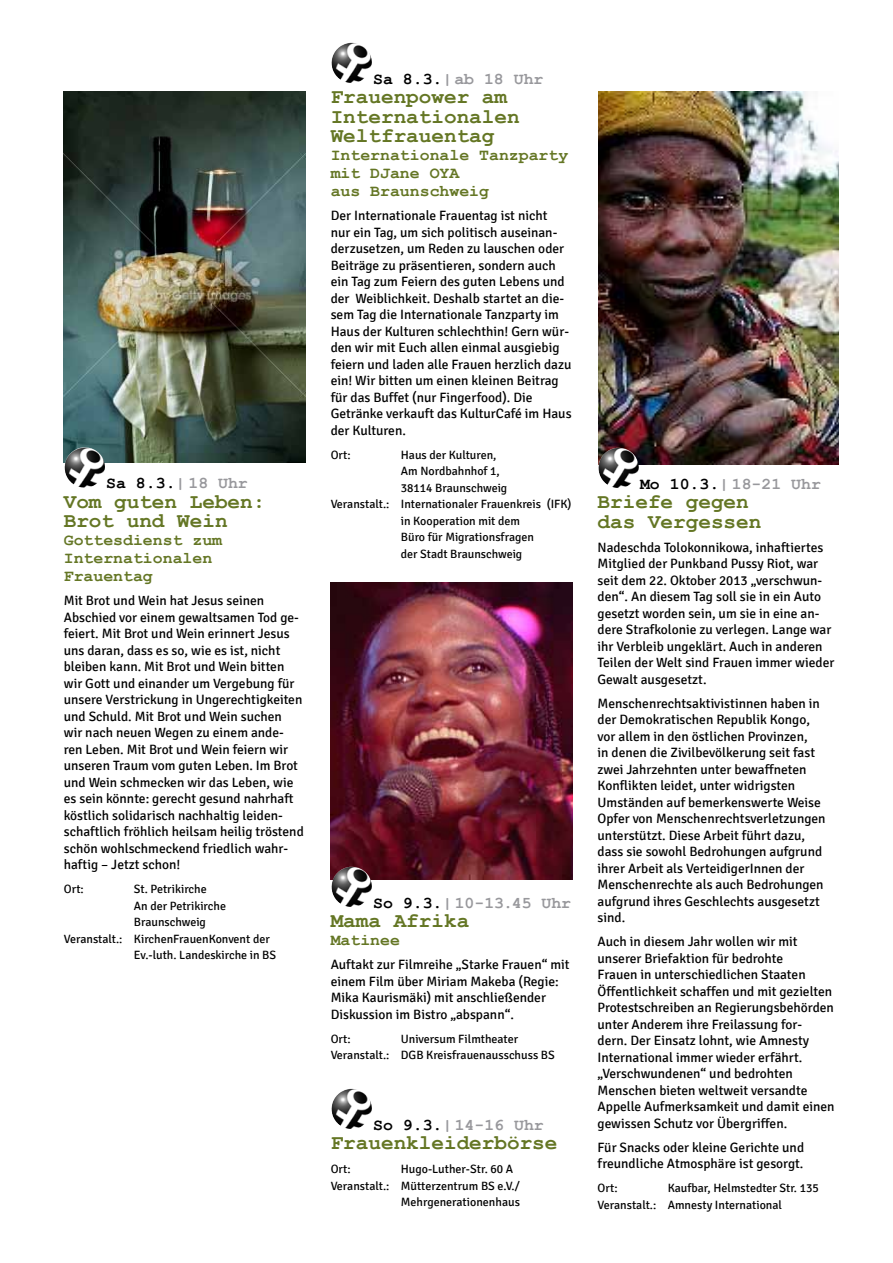
<style>
.page{position:relative;width:893px;height:1263px;background:#fff}
.page>*{position:absolute;margin:0;border:0;box-sizing:border-box;transform-origin:0 0}
.t1{font:700 21px/19.5px "Courier New";color:#647624}
.t2{font:700 16.5px/18px "Courier New";color:#647624}
.t3{font:700 16.5px "Courier New";color:#98989c}
.t4{font:700 16.5px "Courier New";color:#000}
.t5{font:13.5px/16.5px "Signika";color:#000}
.t6{font:12px/16.5px "Signika";color:#000}
.s1{color:#98989c}
.s2{color:#000}
</style>
<div class="page">
<img style="left:64px;top:91px;width:241px;height:371px">
<img style="left:598px;top:91px;width:240px;height:374px">
<img style="left:64px;top:447px;width:42px;height:41px">
<img style="left:598px;top:448px;width:41px;height:40px">
<img style="left:331px;top:583px;width:241px;height:296px">
<img style="left:331px;top:867px;width:41px;height:40px">
<img style="left:331px;top:1089px;width:41px;height:40px">
<img style="left:331px;top:43px;width:41px;height:40px">
<p class="t4" style="left:106px;top:473px;width:143px">Sa 8.3.<span class="s1">| 18 Uhr</span></p>
<h1 class="t1" style="left:64px;top:491px;width:203px">Vom guten Leben:<br>Brot und Wein</h1>
<p class="t2" style="left:64px;top:531px;width:160px">Gottesdienst zum<br>Internationalen<br>Frauentag</p>
<p class="t5" style="left:64px;top:593px;width:242px">Mit Brot und Wein hat Jesus seinen Abschied vor einem gewaltsamen Tod ge&shy;feiert. Mit Brot und Wein erinnert Jesus uns daran, dass es so, wie es ist, nicht bleiben kann. Mit Brot und Wein bitten wir Gott und einander um Vergebung für unsere Verstrickung in Ungerechtigkeiten und Schuld. Mit Brot und Wein suchen wir nach neuen Wegen zu einem ande&shy;ren Leben. Mit Brot und Wein feiern wir unseren Traum vom guten Leben. Im Brot und Wein schmecken wir das Leben, wie es sein könnte: gerecht gesund nahrhaft köstlich solidarisch nachhaltig leiden&shy;schaftlich fröhlich heilsam heilig tröstend schön wohlschmeckend friedlich wahr&shy;haftig – Jetzt schon!</p>
<p class="t6" style="left:64px;top:881px;width:21px">Ort:</p>
<p class="t6" style="left:134px;top:881px;width:74px">St. Petrikirche</p>
<p class="t6" style="left:134px;top:898px;width:94px">An der Petrikirche</p>
<p class="t6" style="left:134px;top:914px;width:73px">Braunschweig</p>
<p class="t6" style="left:64px;top:931px;width:208px">Veranstalt.: KirchenFrauenKonvent der</p>
<p class="t6" style="left:134px;top:947px;width:144px">Ev.-luth. Landeskirche in BS</p>
<p class="t3" style="left:373px;top:68px;width:172px"><span class="s2">Sa 8.3.</span>| ab 18 Uhr</p>
<h1 class="t1" style="left:331px;top:86px;width:191px">Frauenpower am<br>Internationalen<br>Weltfrauentag</h1>
<p class="t2" style="left:331px;top:146px;width:239px">Internationale Tanzparty mit DJane OYA<br>aus Braunschweig</p>
<p class="t5" style="left:331px;top:208px;width:242px">Der Internationale Frauentag ist nicht<br>nur ein Tag, um sich politisch auseinan&shy;derzusetzen, um Reden zu lauschen oder Beiträge zu präsentieren, sondern auch ein Tag zum Feiern des guten Lebens und der Weiblichkeit. Deshalb startet an die&shy;sem Tag die Internationale Tanzparty im Haus der Kulturen schlechthin! Gern wür&shy;den wir mit Euch allen einmal ausgiebig feiern und laden alle Frauen herzlich dazu ein! Wir bitten um einen kleinen Beitrag für das Buffet (nur Fingerfood). Die Getränke verkauft das KulturCafé im Haus der Kulturen.</p>
<p class="t6" style="left:331px;top:447px;width:21px">Ort:</p>
<p class="t6" style="left:401px;top:447px;width:97px">Haus der Kulturen,</p>
<p class="t6" style="left:401px;top:463px;width:101px">Am Nordbahnhof 1,</p>
<p class="t6" style="left:401px;top:480px;width:108px">38114 Braunschweig</p>
<p class="t6" style="left:331px;top:496px;width:242px">Veranstalt.: Internationaler Frauenkreis (IFK)</p>
<p class="t6" style="left:401px;top:513px;width:121px">in Kooperation mit dem</p>
<p class="t6" style="left:401px;top:529px;width:135px">Büro für Migrationsfragen</p>
<p class="t6" style="left:401px;top:546px;width:123px">der Stadt Braunschweig</p>
<p class="t3" style="left:373px;top:892px;width:200px"><span class="s2">So 9.3.</span>| 10-13.45 Uhr</p>
<h1 class="t1" style="left:331px;top:910px;width:140px">Mama Afrika</h1>
<p class="t2" style="left:331px;top:930px;width:71px">Matinee</p>
<p class="t5" style="left:331px;top:957px;width:240px">Auftakt zur Filmreihe „Starke Frauen“ mit einem Film über Miriam Makeba (Regie:<br>Mika Kaurismäki) mit anschließender Diskussion im Bistro „abspann“.</p>
<p class="t6" style="left:331px;top:1031px;width:21px">Ort:</p>
<p class="t6" style="left:331px;top:1031px;width:226px;text-indent:70px">Universum Filmtheater<br>Veranstalt.: DGB Kreisfrauenausschuss BS</p>
<p class="t3" style="left:373px;top:1114px;width:172px"><span class="s2">So 9.3.</span>| 14-16 Uhr</p>
<h1 class="t1" style="left:331px;top:1132px;width:228px">Frauenkleiderbörse</h1>
<p class="t6" style="left:331px;top:1161px;width:21px">Ort:</p>
<p class="t6" style="left:401px;top:1161px;width:114px">Hugo-Luther-Str. 60 A</p>
<p class="t6" style="left:331px;top:1178px;width:191px">Veranstalt.: Mütterzentrum BS e.V./</p>
<p class="t6" style="left:401px;top:1194px;width:121px">Mehrgenerationenhaus</p>
<p class="t3" style="left:640px;top:473px;width:182px"><span class="s2">Mo 10.3.</span>| 18-21 Uhr</p>
<h1 class="t1" style="left:598px;top:491px;width:165px">Briefe gegen das Vergessen</h1>
<p class="t5" style="left:598px;top:539px;width:238px">Nadeschda Tolokonnikowa, inhaftiertes Mitglied der Punkband Pussy Riot, war seit dem 22. Oktober 2013 „verschwun&shy;den“. An diesem Tag soll sie in ein Auto gesetzt worden sein, um sie in eine an&shy;dere Strafkolonie zu verlegen. Lange war ihr Verbleib ungeklärt. Auch in anderen Teilen der Welt sind Frauen immer wieder Gewalt ausgesetzt.</p>
<p class="t5" style="left:598px;top:695px;width:230px">Menschenrechtsaktivistinnen haben in der Demokratischen Republik Kongo, vor allem in den östlichen Provinzen,<br>in denen die Zivilbevölkerung seit fast zwei Jahrzehnten unter bewaffneten Konflikten leidet, unter widrigsten Umständen auf bemerkenswerte Weise Opfer von Menschenrechtsverletzungen unterstützt. Diese Arbeit führt dazu, dass sie sowohl Bedrohungen aufgrund ihrer Arbeit als VerteidigerInnen der Menschenrechte als auch Bedrohungen aufgrund ihres Geschlechts ausgesetzt sind.</p>
<p class="t5" style="left:598px;top:934px;width:238px">Auch in diesem Jahr wollen wir mit unserer Briefaktion für bedrohte<br>Frauen in unterschiedlichen Staaten Öffentlichkeit schaffen und mit gezielten Protestschreiben an Regierungsbehörden unter Anderem ihre Freilassung for&shy;dern. Der Einsatz lohnt, wie Amnesty International immer wieder erfährt. „Verschwundenen“ und bedrohten Menschen bieten weltweit versandte Appelle Aufmerksamkeit und damit einen gewissen Schutz vor Übergriffen.</p>
<p class="t5" style="left:598px;top:1139px;width:208px">Für Snacks oder kleine Gerichte und freundliche Atmosphäre ist gesorgt.</p>
<p class="t6" style="left:598px;top:1180px;width:21px">Ort:</p>
<p class="t6" style="left:598px;top:1180px;width:223px;text-indent:70px">Kaufbar, Helmstedter Str. 135<br>Veranstalt.: Amnesty International</p>
</div>
